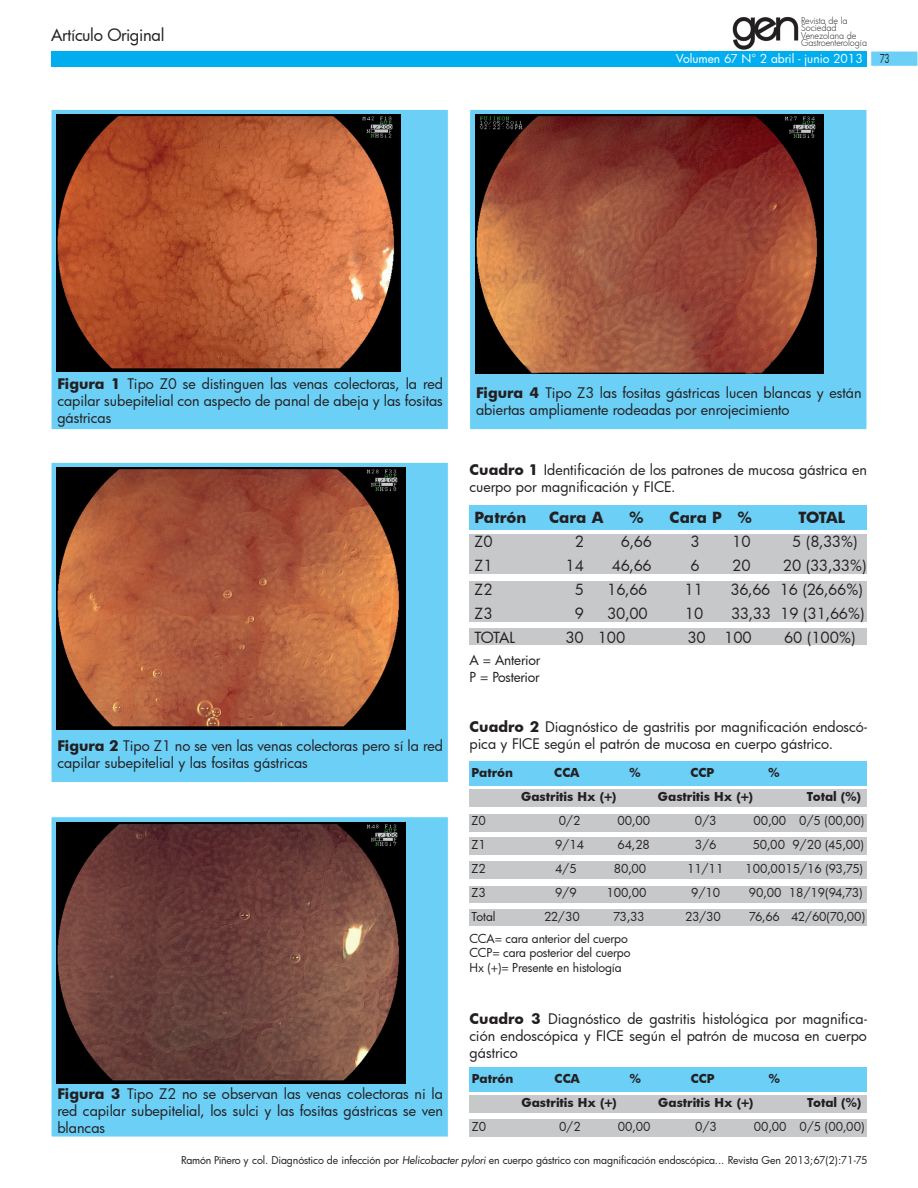
<style>
.page{position:relative;width:918px;height:1188px;background:#fff}
.page>*{position:absolute;margin:0;border:0;box-sizing:border-box;transform-origin:0 0}
.t1{font:16.5px "Futura";letter-spacing:-.02em;color:#231f20}
.t2{font:15px "Futura";color:#231f20}
.t3{font:700 15px "Futura";color:#231f20}
.t4{font:14.25px/17.1px "Futura";color:#231f20}
.t5{font:13.5px "Futura";letter-spacing:-.02em;color:#231f20}
.t6{font:12px "Futura";letter-spacing:-.01em;color:#231f20}
.t7{font:700 12px "Futura";color:#231f20}
.t8{font:12px "Futura";color:#fff}
.t9{font:12px "Futura";letter-spacing:-.04em;color:#231f20}
.t10{font:12px "Futura";color:#231f20;scale:.7 1}
.t11{font:10.5px "Futura";letter-spacing:-.01em;color:#231f20}
.t12{font:300 9px/7.5px "Futura";letter-spacing:-.005em;color:#231f20}
.s1{font-weight:700}
</style>
<div class="page">
<div style="left:871px;top:51px;width:47px;height:15px;background:#6bcff6"></div>
<div style="left:51px;top:51px;width:816px;height:15px;background:#00aeef"></div>
<img style="left:732px;top:16px;width:66px;height:34px">
<div style="left:470px;top:505px;width:397px;height:24px;background:#6bcff6"></div>
<div style="left:470px;top:762px;width:397px;height:24px;background:#6bcff6"></div>
<div style="left:470px;top:1068px;width:397px;height:24px;background:#6bcff6"></div>
<div style="left:470px;top:534px;width:397px;height:39px;background:#c7c8ca"></div>
<div style="left:470px;top:789px;width:397px;height:18px;background:#c7c8ca"></div>
<div style="left:470px;top:1095px;width:397px;height:18px;background:#c7c8ca"></div>
<div style="left:470px;top:814px;width:397px;height:17px;background:#c7c8ca"></div>
<div style="left:470px;top:1119px;width:397px;height:18px;background:#c7c8ca"></div>
<div style="left:470px;top:837px;width:397px;height:18px;background:#c7c8ca"></div>
<div style="left:470px;top:861px;width:397px;height:18px;background:#c7c8ca"></div>
<div style="left:470px;top:581px;width:397px;height:40px;background:#c7c8ca"></div>
<div style="left:470px;top:628px;width:397px;height:16px;background:#c7c8ca"></div>
<div style="left:470px;top:886px;width:397px;height:17px;background:#c7c8ca"></div>
<div style="left:470px;top:910px;width:397px;height:16px;background:#c7c8ca"></div>
<div style="left:51px;top:109px;width:397px;height:321px;background:#6bcff6;border:1px solid #fff"></div>
<div style="left:51px;top:462px;width:397px;height:321px;background:#6bcff6;border:1px solid #fff"></div>
<div style="left:51px;top:817px;width:397px;height:320px;background:#6bcff6"></div>
<div style="left:470px;top:109px;width:397px;height:321px;background:#6bcff6;border:1px solid #fff"></div>
<img style="left:57px;top:114px;width:343px;height:258px">
<img style="left:57px;top:468px;width:348px;height:261px">
<img style="left:57px;top:822px;width:348px;height:262px">
<img style="left:475px;top:115px;width:349px;height:259px">
<p class="t1" style="left:51px;top:24px;width:115px">Artículo Original</p>
<p class="t12" style="left:801px;top:17px;width:67px">Revista de la<br>Sociedad<br>Venezolana de<br>Gastroenterología</p>
<p class="t8" style="left:676px;top:51px;width:188px">Volumen 67 N° 2 abril - junio 2013</p>
<p class="t10" style="left:880px;top:51px;width:15px">73</p>
<p class="t4" style="left:57px;top:375px;width:387px;text-align:justify"><span class="s1">Figura 1</span> Tipo Z0 se distinguen las venas colectoras, la red capilar subepitelial con aspecto de panal de abeja y las fositas gástricas</p>
<p class="t4" style="left:57px;top:737px;width:387px"><span class="s1">Figura 2</span> Tipo Z1 no se ven las venas colectoras pero sí la red capilar subepitelial y las fositas gástricas</p>
<p class="t4" style="left:57px;top:1085px;width:387px;text-align:justify"><span class="s1">Figura 3</span> Tipo Z2 no se observan las venas colectoras ni la red capilar subepitelial, los sulci y las fositas gástricas se ven blancas</p>
<p class="t4" style="left:476px;top:384px;width:387px"><span class="s1">Figura 4</span> Tipo Z3 las fositas gástricas lucen blancas y están abiertas ampliamente rodeadas por enrojecimiento</p>
<p class="t4" style="left:470px;top:461px;width:399px"><span class="s1">Cuadro 1</span> Identificación de los patrones de mucosa gástrica en cuerpo por magnificación y FICE.</p>
<p class="t3" style="left:475px;top:507px;width:53px">Patrón</p>
<p class="t3" style="left:549px;top:507px;width:56px">Cara A</p>
<p class="t3" style="left:629px;top:507px;width:16px">%</p>
<p class="t3" style="left:670px;top:507px;width:84px">Cara P %</p>
<p class="t3" style="left:799px;top:507px;width:48px">TOTAL</p>
<p class="t2" style="left:475px;top:531px;width:20px">Z0</p>
<p class="t2" style="left:575px;top:531px;width:11px">2</p>
<p class="t2" style="left:621px;top:531px;width:33px">6,66</p>
<p class="t2" style="left:691px;top:531px;width:11px">3</p>
<p class="t2" style="left:732px;top:531px;width:20px">10</p>
<p class="t2" style="left:792px;top:531px;width:67px">5 (8,33%)</p>
<p class="t2" style="left:475px;top:555px;width:20px">Z1</p>
<p class="t2" style="left:566px;top:555px;width:20px">14</p>
<p class="t2" style="left:612px;top:555px;width:42px">46,66</p>
<p class="t2" style="left:691px;top:555px;width:11px">6</p>
<p class="t2" style="left:732px;top:555px;width:20px">20</p>
<p class="t2" style="left:783px;top:555px;width:85px">20 (33,33%)</p>
<p class="t2" style="left:475px;top:579px;width:20px">Z2</p>
<p class="t2" style="left:575px;top:579px;width:11px">5</p>
<p class="t2" style="left:607px;top:579px;width:42px">16,66</p>
<p class="t2" style="left:684px;top:579px;width:20px">11</p>
<p class="t2" style="left:731px;top:579px;width:134px">36,66 16 (26,66%)</p>
<p class="t2" style="left:475px;top:603px;width:20px">Z3</p>
<p class="t2" style="left:575px;top:603px;width:11px">9</p>
<p class="t2" style="left:607px;top:603px;width:42px">30,00</p>
<p class="t2" style="left:685px;top:603px;width:20px">10</p>
<p class="t2" style="left:731px;top:603px;width:135px">33,33 19 (31,66%)</p>
<p class="t2" style="left:475px;top:627px;width:42px">TOTAL</p>
<p class="t2" style="left:566px;top:627px;width:61px">30 100</p>
<p class="t2" style="left:687px;top:627px;width:66px">30 100</p>
<p class="t2" style="left:784px;top:627px;width:73px">60 (100%)</p>
<p class="t5" style="left:470px;top:651px;width:72px">A = Anterior</p>
<p class="t5" style="left:470px;top:668px;width:72px">P = Posterior</p>
<p class="t4" style="left:470px;top:717px;width:399px"><span class="s1">Cuadro 2</span> Diagnóstico de gastritis por magnificación endoscó&shy;pica y FICE según el patrón de mucosa en cuerpo gástrico.</p>
<p class="t7" style="left:472px;top:764px;width:43px">Patrón</p>
<p class="t7" style="left:554px;top:764px;width:27px">CCA</p>
<p class="t7" style="left:629px;top:764px;width:13px">%</p>
<p class="t7" style="left:690px;top:764px;width:25px">CCP</p>
<p class="t7" style="left:768px;top:764px;width:13px">%</p>
<p class="t7" style="left:521px;top:788px;width:97px">Gastritis Hx (+)</p>
<p class="t7" style="left:658px;top:788px;width:97px">Gastritis Hx (+)</p>
<p class="t7" style="left:807px;top:788px;width:56px">Total (%)</p>
<p class="t6" style="left:472px;top:813px;width:16px">Z0</p>
<p class="t6" style="left:559px;top:813px;width:23px">0/2</p>
<p class="t6" style="left:617px;top:813px;width:34px">00,00</p>
<p class="t6" style="left:695px;top:813px;width:23px">0/3</p>
<p class="t6" style="left:754px;top:813px;width:112px">00,00 0/5 (00,00)</p>
<p class="t6" style="left:472px;top:837px;width:16px">Z1</p>
<p class="t6" style="left:555px;top:837px;width:31px">9/14</p>
<p class="t6" style="left:617px;top:837px;width:34px">64,28</p>
<p class="t6" style="left:695px;top:837px;width:23px">3/6</p>
<p class="t6" style="left:753px;top:837px;width:113px">50,00 9/20 (45,00)</p>
<p class="t6" style="left:472px;top:861px;width:16px">Z2</p>
<p class="t6" style="left:555px;top:861px;width:23px">4/5</p>
<p class="t6" style="left:614px;top:861px;width:34px">80,00</p>
<p class="t6" style="left:687px;top:861px;width:38px">11/11</p>
<p class="t6" style="left:745px;top:861px;width:119px">100,0015/16 (93,75)</p>
<p class="t6" style="left:472px;top:885px;width:16px">Z3</p>
<p class="t6" style="left:555px;top:885px;width:23px">9/9</p>
<p class="t6" style="left:606px;top:885px;width:42px">100,00</p>
<p class="t6" style="left:691px;top:885px;width:31px">9/10</p>
<p class="t6" style="left:749px;top:885px;width:115px">90,00 18/19(94,73)</p>
<p class="t6" style="left:472px;top:909px;width:26px">Total</p>
<p class="t6" style="left:544px;top:909px;width:37px">22/30</p>
<p class="t6" style="left:613px;top:909px;width:33px">73,33</p>
<p class="t6" style="left:685px;top:909px;width:37px">23/30</p>
<p class="t9" style="left:749px;top:909px;width:118px">76,66 42/60(70,00)</p>
<p class="t6" style="left:470px;top:930px;width:160px">CCA= cara anterior del cuerpo</p>
<p class="t6" style="left:470px;top:945px;width:162px">CCP= cara posterior del cuerpo</p>
<p class="t6" style="left:470px;top:959px;width:154px">Hx (+)= Presente en histología</p>
<p class="t4" style="left:470px;top:1009px;width:399px;text-align:justify"><span class="s1">Cuadro 3</span> Diagnóstico de gastritis histológica por magnifica&shy;ción endoscópica y FICE según el patrón de mucosa en cuerpo gástrico</p>
<p class="t7" style="left:472px;top:1070px;width:43px">Patrón</p>
<p class="t7" style="left:555px;top:1070px;width:27px">CCA</p>
<p class="t7" style="left:630px;top:1070px;width:13px">%</p>
<p class="t7" style="left:691px;top:1070px;width:25px">CCP</p>
<p class="t7" style="left:768px;top:1070px;width:13px">%</p>
<p class="t7" style="left:521px;top:1094px;width:97px">Gastritis Hx (+)</p>
<p class="t7" style="left:658px;top:1094px;width:97px">Gastritis Hx (+)</p>
<p class="t7" style="left:807px;top:1094px;width:56px">Total (%)</p>
<p class="t6" style="left:472px;top:1118px;width:16px">Z0</p>
<p class="t6" style="left:559px;top:1118px;width:23px">0/2</p>
<p class="t6" style="left:618px;top:1118px;width:34px">00,00</p>
<p class="t6" style="left:695px;top:1118px;width:23px">0/3</p>
<p class="t6" style="left:754px;top:1118px;width:112px">00,00 0/5 (00,00)</p>
<p class="t11" style="left:181px;top:1153px;width:688px">Ramón Piñero y col. Diagnóstico de infección por Helicobacter pylori en cuerpo gástrico con magnificación endoscópica... Revista Gen 2013;67(2):71-75</p>
</div>
